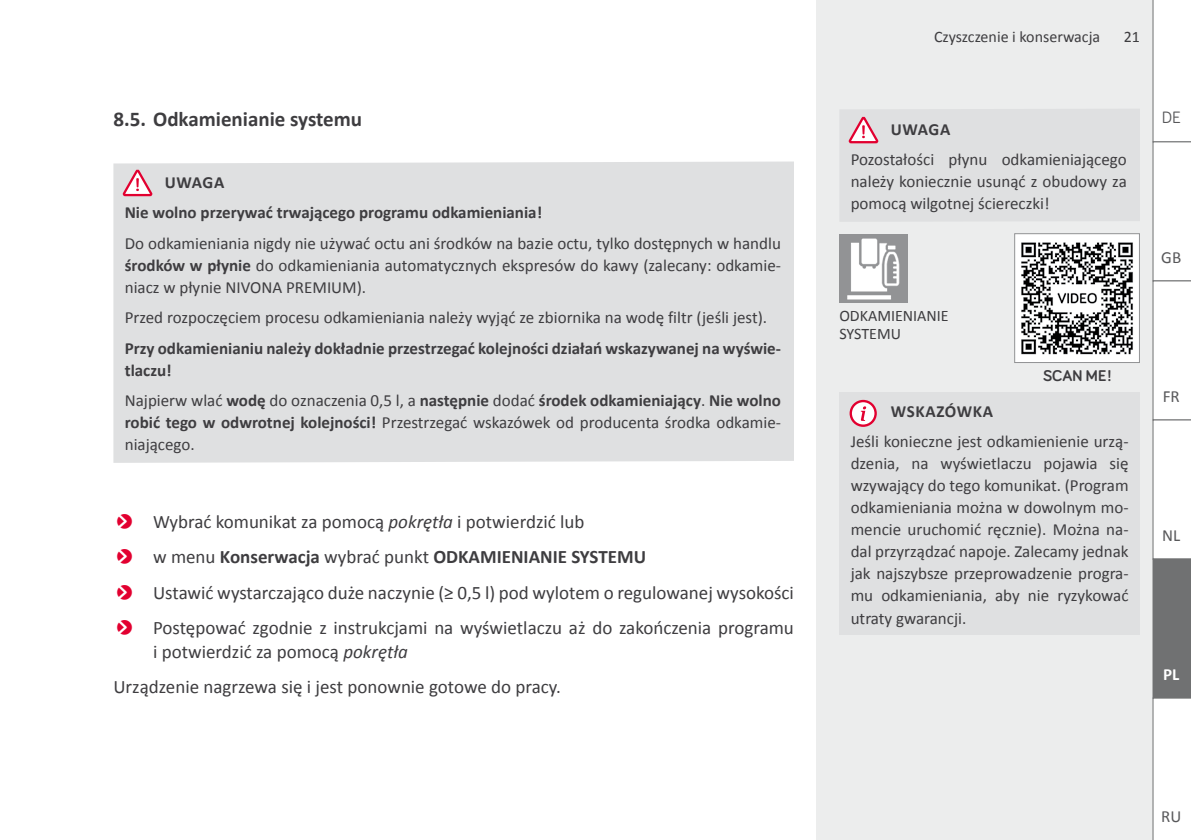
<style>
.page{position:relative;width:1191px;height:840px;background:#fff}
.page>*{position:absolute;margin:0;border:0;box-sizing:border-box;transform-origin:0 0}
.t1{font:700 21px "Calibri";color:#3e3d40}
.t2{font:19px/35.4px "Calibri";color:#3e3d40}
.t3{font:17px/22px "Calibri";color:#3e3d40;text-align:justify}
.t4{font:700 17px/30.4px "Calibri";color:#3e3d40}
.t5{font:700 17px "Calibri";letter-spacing:.04em;color:#3e3d40}
.t6{font:17px "Calibri";color:#58585a}
.t7{font:17px "Bariol";color:#58585a}
.t8{font:700 17px "Calibri";color:#fff}
.t9{font:16px/18px "Calibri";color:#3e3d40}
.t10{font:700 16px "Bariol";color:#3e3d40}
.s1{font-weight:700}
.s2{font-style:italic}
</style>
<div class="page">
<div style="left:816px;top:0;width:375px;height:839px;background:#eceded"></div>
<svg style="left:1152px;top:0;width:39px;height:839px"></svg>
<div style="left:839px;top:392px;width:301px;height:242px;background:#dfe0e1"></div>
<svg style="left:850px;top:401px;width:25px;height:24px"></svg>
<div style="left:849px;top:399px;width:27px;height:27px;border:2px solid #e20030;border-radius:50%"></div>
<svg style="left:860px;top:406px;width:6px;height:14px"></svg>
<img style="left:839px;top:234px;width:68px;height:69px">
<div style="left:113px;top:161px;width:681px;height:301px;background:#dfe0e1"></div>
<svg style="left:120px;top:168px;width:33px;height:29px"></svg>
<div style="left:1014px;top:233px;width:125px;height:129px;background:#fff"></div>
<img style="left:1021px;top:242px;width:112px;height:113px">
<div style="left:1014px;top:233px;width:126px;height:130px;border:1px solid #929395"></div>
<div style="left:840px;top:109px;width:300px;height:113px;background:#dfe0e1"></div>
<p class="t1" style="left:113px;top:104px;width:250px">8.5. Odkamienianie systemu</p>
<p class="t4" style="left:125px;top:166px;width:419px;text-indent:40px">UWAGA<br>Nie wolno przerywać trwającego programu odkamieniania!</p>
<p class="t3" style="left:125px;top:231px;width:658px">Do odkamieniania nigdy nie używać octu ani środków na bazie octu, tylko dostępnych w handlu <span class="s1">środków w płynie</span> do odkamieniania automatycznych ekspresów do kawy (zalecany: odkamie&shy;niacz w płynie NIVONA PREMIUM).</p>
<p class="t3" style="left:125px;top:305px;width:644px">Przed rozpoczęciem procesu odkamieniania należy wyjąć ze zbiornika na wodę filtr (jeśli jest).</p>
<p class="t4" style="left:125px;top:336px;width:658px;line-height:22px">Przy odkamienianiu należy dokładnie przestrzegać kolejności działań wskazywanej na wyświe&shy;tlaczu!</p>
<p class="t3" style="left:125px;top:388px;width:658px">Najpierw wlać <span class="s1">wodę</span> do oznaczenia 0,5 l, a <span class="s1">następnie</span> dodać <span class="s1">środek odkamieniający</span>. <span class="s1">Nie wolno robić tego w odwrotnej kolejności!</span> Przestrzegać wskazówek od producenta środka odkamie&shy;niającego.</p>
<p class="t2" style="left:153px;top:502px;width:642px">Wybrać komunikat za pomocą <span class="s2">pokrętła</span> i potwierdzić lub<br>w menu <span class="s1">Konserwacja</span> wybrać punkt <span class="s1">ODKAMIENIANIE SYSTEMU<br></span>Ustawić wystarczająco duże naczynie (≥ 0,5 l) pod wylotem o regulowanej wysokości Postępować zgodnie z instrukcjami na wyświetlaczu aż do zakończenia programu</p>
<p class="t2" style="left:113px;top:632px;width:449px;text-indent:40px">i potwierdzić za pomocą <span class="s2">pokrętła<br></span>Urządzenie nagrzewa się i jest ponownie gotowe do pracy.</p>
<p class="t9" style="left:934px;top:27px;width:168px">Czyszczenie i konserwacja</p>
<p class="t9" style="left:1123px;top:27px;width:18px">21</p>
<p class="t4" style="left:890px;top:113px;width:61px">UWAGA</p>
<p class="t3" style="left:850px;top:148px;width:278px">Pozostałości płynu odkamieniającego należy koniecznie usunąć z obudowy za pomocą wilgotnej ściereczki!</p>
<p class="t9" style="left:839px;top:305px;width:111px">ODKAMIENIANIE<br>SYSTEMU</p>
<p class="t10" style="left:1043px;top:365px;width:70px">SCAN ME !</p>
<p class="t5" style="left:890px;top:399px;width:104px">WSKAZÓWKA</p>
<p class="t3" style="left:850px;top:429px;width:279px">Jeśli konieczne jest odkamienienie urzą&shy;dzenia, na wyświetlaczu pojawia się wzywający do tego komunikat. (Program odkamieniania można w dowolnym mo&shy;mencie uruchomić ręcznie). Można na&shy;dal przyrządzać napoje. Zalecamy jednak jak najszybsze przeprowadzenie progra&shy;mu odkamieniania, aby nie ryzykować utraty gwarancji.</p>
<p class="t7" style="left:1161px;top:108px;width:21px">DE</p>
<p class="t6" style="left:1161px;top:247px;width:21px">GB</p>
<p class="t6" style="left:1162px;top:386px;width:19px">FR</p>
<p class="t6" style="left:1162px;top:525px;width:20px">NL</p>
<p class="t8" style="left:1163px;top:662px;width:18px">PL</p>
<p class="t6" style="left:1161px;top:805px;width:22px">RU</p>
</div>
